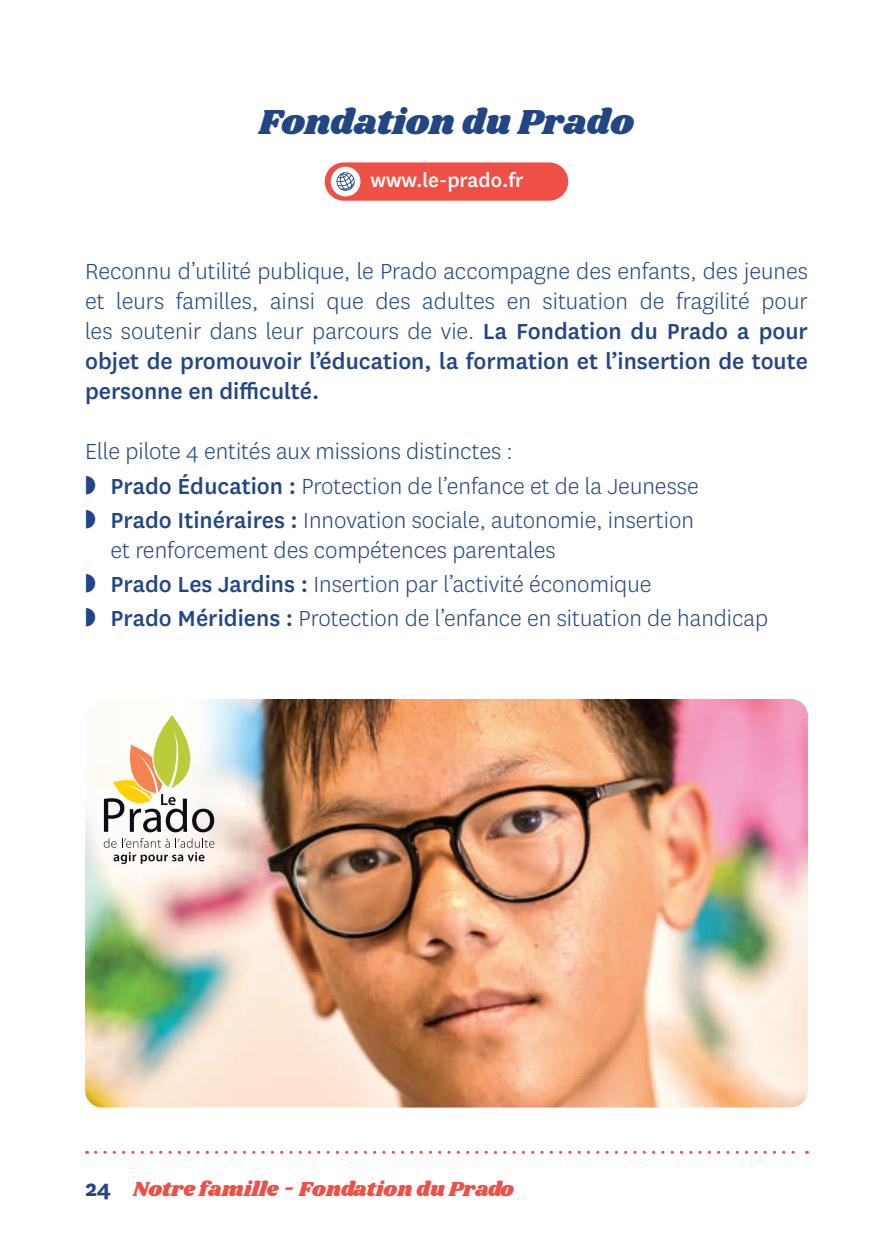
<style>
.page{position:relative;width:893px;height:1259px;background:#fff}
.page>*{position:absolute;margin:0;border:0;box-sizing:border-box;transform-origin:0 0}
.t1{font:36px "Shrikhand";letter-spacing:-.005em;color:#214585}
.t2{font:300 25.5px/30px "National";color:#214585}
.t3{font:500 22.5px "National";color:#fff}
.t4{font:21px "Shrikhand";color:#ef5045}
.s1{font-weight:500}
.s2{font-family:"National";font-weight:700;font-size:25.5px;color:#214585}
</style>
<div class="page">
<div style="left:325px;top:162px;width:243px;height:39px;background:#ef5045;border-radius:19px"></div>
<div style="left:331px;top:167px;width:29px;height:29px;background:#fff;border-radius:50%"></div>
<svg style="left:337px;top:172px;width:18px;height:19px"></svg>
<svg style="left:96px;top:1150px;width:711px;height:3px"></svg>
<img style="left:85px;top:699px;width:723px;height:408px">
<svg style="left:104px;top:838px;width:110px;height:26px"></svg>
<svg style="left:104px;top:715px;width:110px;height:117px"></svg>
<h1 class="t1" style="left:259px;top:97px;width:377px">Fondation du Prado</h1>
<p class="t3" style="left:371px;top:165px;width:154px">www.le-prado.fr</p>
<p class="t2" style="left:85px;top:256px;width:724px;text-align:justify">Reconnu d’utilité publique, le Prado accompagne des enfants, des jeunes et leurs familles, ainsi que des adultes en situation de fragilité pour les soutenir dans leur parcours de vie. <span class="s1">La Fondation du Prado a pour objet de promouvoir l’éducation, la formation et l’insertion de toute personne en difficulté.</span></p>
<p class="t2" style="left:85px;top:434px;width:615px;line-height:34.2px">Elle pilote 4 entités aux missions distinctes :<br>◗ <span class="s1">Prado Éducation :</span> Protection de l’enfance et de la Jeunesse ◗ <span class="s1">Prado Itinéraires :</span> Innovation sociale, autonomie, insertion</p>
<p class="t2" style="left:85px;top:532px;width:685px;line-height:34.2px;text-indent:26px">et renforcement des compétences parentales<br>◗ <span class="s1">Prado Les Jardins :</span> Insertion par l’activité économique<br>◗ <span class="s1">Prado Méridiens :</span> Protection de l’enfance en situation de handicap</p>
<p class="t4" style="left:85px;top:1174px;width:430px"><span class="s2">24</span> Notre famille - Fondation du Prado</p>
</div>
